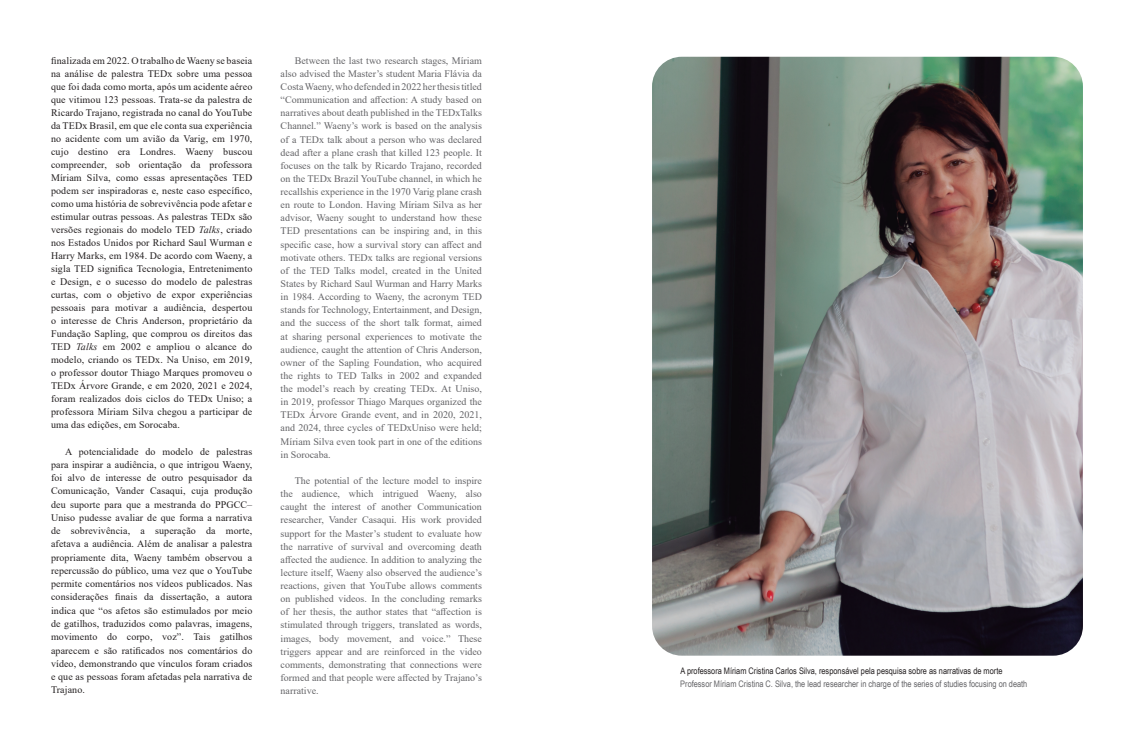
<style>
.page{position:relative;width:1134px;height:752px;background:#fff}
.page>*{position:absolute;margin:0;border:0;box-sizing:border-box;transform-origin:0 0}
.CORPO_PT{font:10px/13.1px "Times New Roman";color:#636366;text-align:justify}
.CORPO_PT-2{font:10px/13px "Times New Roman";letter-spacing:.01em;color:#231f20;text-align:justify}
.t1{font:9px "Arial Narrow";color:#636366}
.t2{font:9px "Arial Narrow";color:#231f20}
.s1{font-style:italic}
</style>
<div class="page">
<img style="left:652px;top:57px;width:431px;height:598px">
<p class="CORPO_PT-2" style="left:51px;top:53px;width:203px">finalizada em 2022. O trabalho de Waeny se baseia na análise de palestra TEDx sobre uma pessoa que foi dada como morta, após um acidente aéreo que vitimou 123 pessoas. Trata-se da palestra de Ricardo Trajano, registrada no canal do YouTube da TEDx Brasil, em que ele conta sua experiência no acidente com um avião da Varig, em 1970, cujo destino era Londres. Waeny buscou compreender, sob orientação da professora Míriam Silva, como essas apresentações TED podem ser inspiradoras e, neste caso específico, como uma história de sobrevivência pode afetar e estimular outras pessoas. As palestras TEDx são versões regionais do modelo TED <span class="s1">Talks</span>, criado nos Estados Unidos por Richard Saul Wurman e Harry Marks, em 1984. De acordo com Waeny, a sigla TED significa Tecnologia, Entretenimento e Design, e o sucesso do modelo de palestras curtas, com o objetivo de expor experiências pessoais para motivar a audiência, despertou o interesse de Chris Anderson, proprietário da Fundação Sapling, que comprou os direitos das TED <span class="s1">Talks</span> em 2002 e ampliou o alcance do modelo, criando os TEDx. Na Uniso, em 2019, o professor doutor Thiago Marques promoveu o TEDx Árvore Grande, e em 2020, 2021 e 2024, foram realizados dois ciclos do TEDx Uniso; a professora Míriam Silva chegou a participar de uma das edições, em Sorocaba.</p>
<p class="CORPO_PT-2" style="left:51px;top:444px;width:203px;line-height:13.3px;text-indent:14px">A potencialidade do modelo de palestras para inspirar a audiência, o que intrigou Waeny, foi alvo de interesse de outro pesquisador da Comunicação, Vander Casaqui, cuja produção deu suporte para que a mestranda do PPGCC– Uniso pudesse avaliar de que forma a narrativa de sobrevivência, a superação da morte, afetava a audiência. Além de analisar a palestra propriamente dita, Waeny também observou a repercussão do público, uma vez que o YouTube permite comentários nos vídeos publicados. Nas considerações finais da dissertação, a autora indica que “os afetos são estimulados por meio de gatilhos, traduzidos como palavras, imagens, movimento do corpo, voz”. Tais gatilhos aparecem e são ratificados nos comentários do vídeo, demonstrando que vínculos foram criados e que as pessoas foram afetadas pela narrativa de Trajano.</p>
<p class="CORPO_PT" style="left:281px;top:53px;width:203px;text-indent:14px">Between the last two research stages, Míriam also advised the Master’s student Maria Flávia da Costa Waeny, who defended in 2022 her thesis titled “Communication and affection: A study based on narratives about death published in the TEDxTalks Channel.” Waeny’s work is based on the analysis of a TEDx talk about a person who was declared dead after a plane crash that killed 123 people. It focuses on the talk by Ricardo Trajano, recorded on the TEDx Brazil YouTube channel, in which he recallshis experience in the 1970 Varig plane crash en route to London. Having Míriam Silva as her advisor, Waeny sought to understand how these TED presentations can be inspiring and, in this specific case, how a survival story can affect and motivate others. TEDx talks are regional versions of the TED Talks model, created in the United States by Richard Saul Wurman and Harry Marks in 1984. According to Waeny, the acronym TED stands for Technology, Entertainment, and Design, and the success of the short talk format, aimed at sharing personal experiences to motivate the audience, caught the attention of Chris Anderson, owner of the Sapling Foundation, who acquired the rights to TED Talks in 2002 and expanded the model’s reach by creating TEDx. At Uniso, in 2019, professor Thiago Marques organized the TEDx Árvore Grande event, and in 2020, 2021, and 2024, three cycles of TEDxUniso were held; Míriam Silva even took part in one of the editions in Sorocaba.</p>
<p class="CORPO_PT" style="left:281px;top:473px;width:203px;text-indent:14px">The potential of the lecture model to inspire the audience, which intrigued Waeny, also caught the interest of another Communication researcher, Vander Casaqui. His work provided support for the Master’s student to evaluate how the narrative of survival and overcoming death affected the audience. In addition to analyzing the lecture itself, Waeny also observed the audience’s reactions, given that YouTube allows comments on published videos. In the concluding remarks of her thesis, the author states that “affection is stimulated through triggers, translated as words, images, body movement, and voice.” These triggers appear and are reinforced in the video comments, demonstrating that connections were formed and that people were affected by Trajano’s narrative.</p>
<p class="t2" style="left:680px;top:663px;width:323px">A professora Míriam Cristina Carlos Silva, responsável pela pesquisa sobre as narrativas de morte</p>
<p class="t1" style="left:680px;top:677px;width:349px">Professor Míriam Cristina C. Silva, the lead researcher in charge of the series of studies focusing on death</p>
</div>
